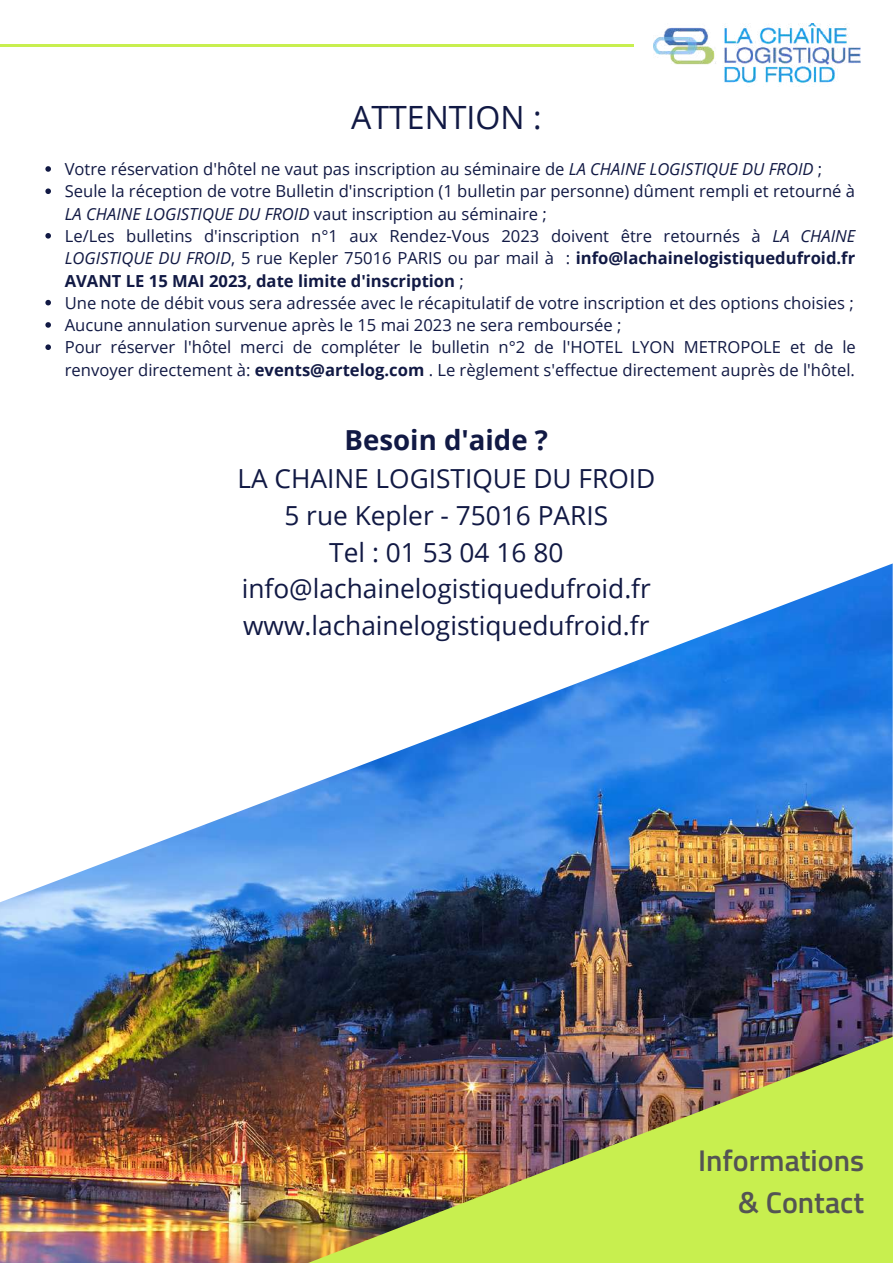
<style>
.page{position:relative;width:893px;height:1264px;background:#fff}
.page>*{position:absolute;margin:0;border:0;box-sizing:border-box;transform-origin:0 0}
.t1{font:32.1px "Open Sans";color:#111944}
.t2{font:600 30px/41.5px "Titillium Web";color:#545454;text-align:right}
.t3{font:700 27.6px "Open Sans";color:#111944}
.t4{font:26.25px/36.8px "Open Sans";color:#111944;text-align:center}
.t5{font:16.65px/22.2px "Open Sans";color:#111944}
.s1{font-style:italic}
.s2{font-weight:700}
</style>
<div class="page">
<img style="left:0;top:563px;width:892px;height:699px">
<img style="left:135px;top:1016px;width:757px;height:246px">
<hr style="left:0;top:44px;width:633px;height:3px;background:#c8ef4f">
<img style="left:653px;top:23px;width:206px;height:60px">
<svg style="left:45px;top:166px;width:6px;height:6px"></svg>
<svg style="left:45px;top:188px;width:6px;height:6px"></svg>
<svg style="left:45px;top:233px;width:6px;height:5px"></svg>
<svg style="left:45px;top:300px;width:6px;height:5px"></svg>
<svg style="left:45px;top:322px;width:6px;height:6px"></svg>
<svg style="left:45px;top:344px;width:6px;height:6px"></svg>
<h1 class="t1" style="left:351px;top:95px;width:192px">ATTENTION :</h1>
<p class="t5" style="left:65px;top:157px;width:792px">Votre réservation d'hôtel ne vaut pas inscription au séminaire de <span class="s1">LA CHAINE LOGISTIQUE DU FROID</span> ; Seule la réception de votre Bulletin d'inscription (1 bulletin par personne) dûment rempli et retourné à <span class="s1">LA CHAINE LOGISTIQUE DU FROID</span> vaut inscription au séminaire ;<br>Le/Les bulletins d'inscription n°1 aux Rendez-Vous 2023 doivent être retournés à <span class="s1">LA CHAINE LOGISTIQUE DU FROID</span>, 5 rue Kepler 75016 PARIS ou par mail à : <span class="s2">info@lachainelogistiquedufroid.fr AVANT LE 15 MAI 2023, date limite d'inscription</span> ;<br>Une note de débit vous sera adressée avec le récapitulatif de votre inscription et des options choisies ; Aucune annulation survenue après le 15 mai 2023 ne sera remboursée ;<br>Pour réserver l'hôtel merci de compléter le bulletin n°2 de l'HOTEL LYON METROPOLE et de le renvoyer directement à: <span class="s2">events@artelog.com</span> . Le règlement s'effectue directement auprès de l'hôtel.</p>
<h3 class="t3" style="left:344px;top:421px;width:205px">Besoin d'aide ?</h3>
<h3 class="t4" style="left:237px;top:459px;width:419px">LA CHAINE LOGISTIQUE DU FROID<br>5 rue Kepler - 75016 PARIS<br>Tel : 01 53 04 16 80 info@lachainelogistiquedufroid.fr www.lachainelogistiquedufroid.fr</h3>
<h2 class="t2" style="left:698px;top:1138px;width:168px">Informations &amp; Contact</h2>
</div>
